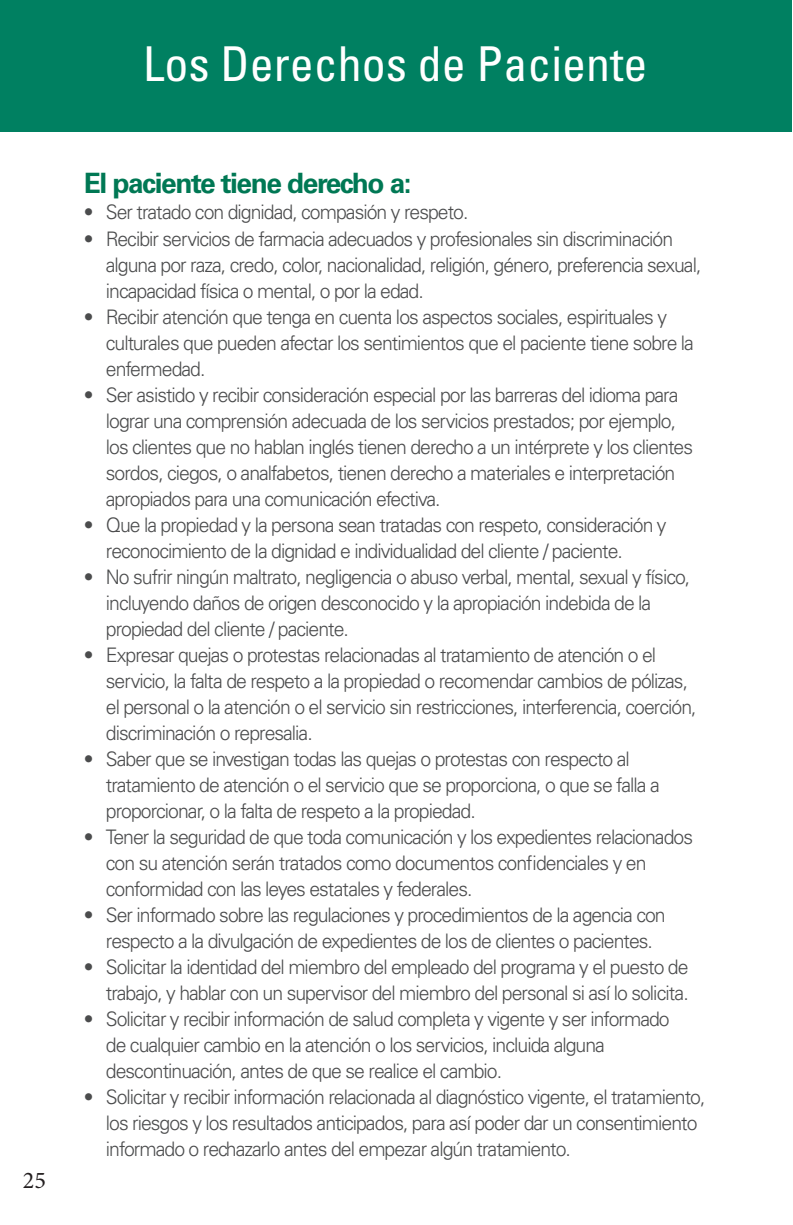
<style>
.page{position:relative;width:793px;height:1225px;background:#fff}
.page>*{position:absolute;margin:0;border:0;box-sizing:border-box;transform-origin:0 0}
.t1{font:condensed 48px "Univers LT Std";color:#fff}
.t2{font:700 28px "Univers LT Std";letter-spacing:-.05em;color:#007854}
.t3{font:24px "Minion Pro";color:#231f20}
.t4{font:300 20px/26px "Univers LT Std";letter-spacing:-.05em;color:#4b4c4d}
</style>
<div class="page">
<div style="left:0;top:0;width:791px;height:131px;background:#008061"></div>
<p class="t3" style="left:23px;top:1164px;width:25px">25</p>
<p class="t1" style="left:143px;top:33px;width:505px">Los Derechos de Paciente</p>
<p class="t2" style="left:84px;top:167px;width:329px">El paciente tiene derecho a:</p>
<p class="t4" style="left:84px;top:199px;width:386px">• Ser tratado con dignidad, compasión y respeto.</p>
<p class="t4" style="left:106px;top:225px;width:596px;text-indent:-22px">• Recibir servicios de farmacia adecuados y profesionales sin discriminación alguna por raza, credo, color, nacionalidad, religión, género, preferencia sexual, incapacidad física o mental, o por la edad.</p>
<p class="t4" style="left:106px;top:303px;width:589px;text-indent:-22px">• Recibir atención que tenga en cuenta los aspectos sociales, espirituales y culturales que pueden afectar los sentimientos que el paciente tiene sobre la enfermedad.</p>
<p class="t4" style="left:106px;top:381px;width:588px;text-indent:-22px">• Ser asistido y recibir consideración especial por las barreras del idioma para lograr una comprensión adecuada de los servicios prestados; por ejemplo, los clientes que no hablan inglés tienen derecho a un intérprete y los clientes sordos, ciegos, o analfabetos, tienen derecho a materiales e interpretación apropiados para una comunicación efectiva.</p>
<p class="t4" style="left:106px;top:511px;width:562px;text-indent:-22px">• Que la propiedad y la persona sean tratadas con respeto, consideración y reconocimiento de la dignidad e individualidad del cliente / paciente.</p>
<p class="t4" style="left:106px;top:563px;width:585px;text-indent:-22px">• No sufrir ningún maltrato, negligencia o abuso verbal, mental, sexual y físico, incluyendo daños de origen desconocido y la apropiación indebida de la propiedad del cliente / paciente.</p>
<p class="t4" style="left:106px;top:641px;width:591px;text-indent:-22px">• Expresar quejas o protestas relacionadas al tratamiento de atención o el servicio, la falta de respeto a la propiedad o recomendar cambios de pólizas, el personal o la atención o el servicio sin restricciones, interferencia, coerción, discriminación o represalia.</p>
<p class="t4" style="left:106px;top:745px;width:555px;text-indent:-22px">• Saber que se investigan todas las quejas o protestas con respecto al tratamiento de atención o el servicio que se proporciona, o que se falla a proporcionar, o la falta de respeto a la propiedad.</p>
<p class="t4" style="left:106px;top:823px;width:588px;text-indent:-22px">• Tener la seguridad de que toda comunicación y los expedientes relacionados con su atención serán tratados como documentos confidenciales y en conformidad con las leyes estatales y federales.</p>
<p class="t4" style="left:84px;top:901px;width:583px;text-align:center">• Ser informado sobre las regulaciones y procedimientos de la agencia con respecto a la divulgación de expedientes de los de clientes o pacientes.</p>
<p class="t4" style="left:84px;top:953px;width:606px;text-align:right">• Solicitar la identidad del miembro del empleado del programa y el puesto de trabajo, y hablar con un supervisor del miembro del personal si así lo solicita.</p>
<p class="t4" style="left:106px;top:1005px;width:565px;text-indent:-22px">• Solicitar y recibir información de salud completa y vigente y ser informado de cualquier cambio en la atención o los servicios, incluida alguna descontinuación, antes de que se realice el cambio.</p>
<p class="t4" style="left:106px;top:1083px;width:600px;text-indent:-22px">• Solicitar y recibir información relacionada al diagnóstico vigente, el tratamiento, los riesgos y los resultados anticipados, para así poder dar un consentimiento informado o rechazarlo antes del empezar algún tratamiento.</p>
</div>
